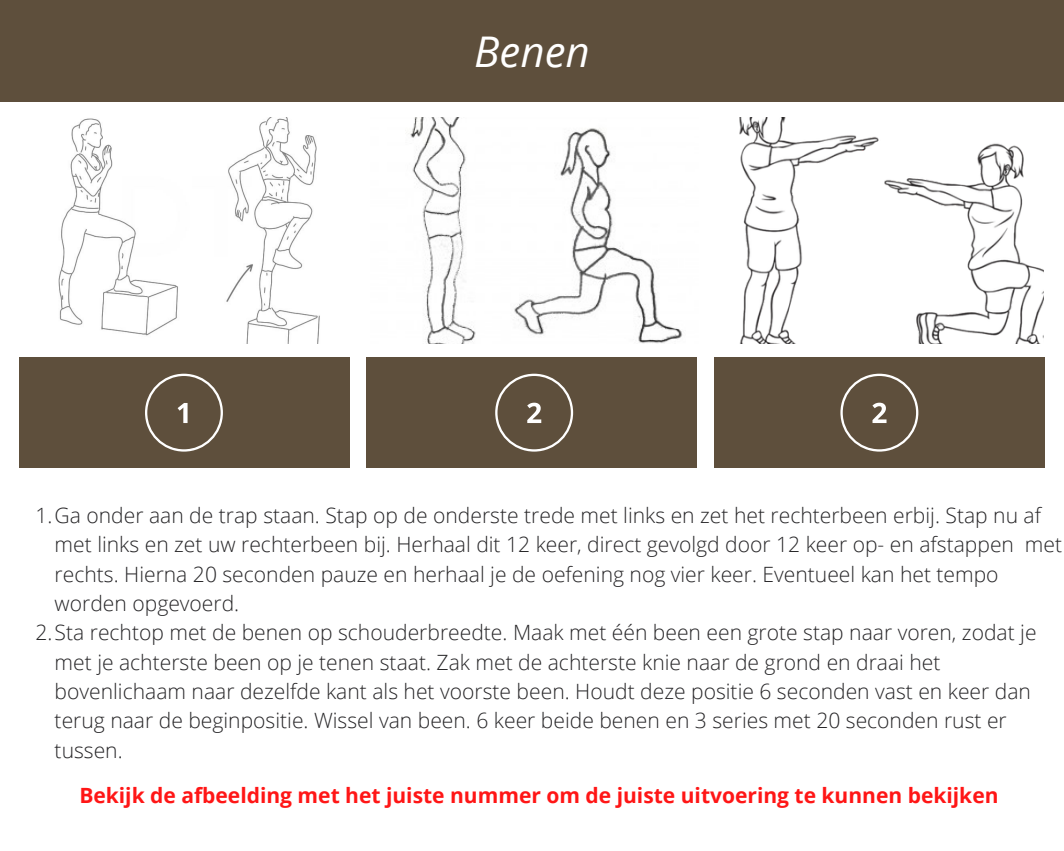
<style>
.page{position:relative;width:1064px;height:851px;background:#fff}
.page>*{position:absolute;margin:0;border:0;box-sizing:border-box;transform-origin:0 0}
.t1{font:italic 42.3px "Open Sans";color:#fff}
.t2{font:300 21px "Open Sans";color:#272628}
.t3{font:700 21px "Open Sans";color:#ff1616}
</style>
<div class="page">
<img style="left:58px;top:117px;width:262px;height:227px">
<img style="left:408px;top:117px;width:275px;height:227px">
<img style="left:739px;top:117px;width:304px;height:227px">
<div style="left:0;top:0;width:1063px;height:102px;background:#5e4f3c"></div>
<div style="left:19px;top:357px;width:330px;height:111px;background:#5e4f3c"></div>
<div style="left:367px;top:357px;width:329px;height:111px;background:#5e4f3c"></div>
<div style="left:714px;top:357px;width:330px;height:111px;background:#5e4f3c"></div>
<svg style="left:145px;top:373px;width:78px;height:78px"></svg>
<svg style="left:495px;top:373px;width:78px;height:78px"></svg>
<svg style="left:840px;top:373px;width:78px;height:78px"></svg>
<h1 class="t1" style="left:474px;top:22px;width:117px">Benen</h1>
<p class="t2" style="left:35px;top:500px;width:1006px">1.Ga onder aan de trap staan. Stap op de onderste trede met links en zet het rechterbeen erbij. Stap nu af</p>
<p class="t2" style="left:55px;top:530px;width:1008px">met links en zet uw rechterbeen bij. Herhaal dit 12 keer, direct gevolgd door 12 keer op- en afstappen met</p>
<p class="t2" style="left:55px;top:559px;width:945px">rechts. Hierna 20 seconden pauze en herhaal je de oefening nog vier keer. Eventueel kan het tempo</p>
<p class="t2" style="left:55px;top:588px;width:186px">worden opgevoerd.</p>
<p class="t2" style="left:35px;top:618px;width:1002px">2.Sta rechtop met de benen op schouderbreedte. Maak met één been een grote stap naar voren, zodat je</p>
<p class="t2" style="left:55px;top:647px;width:887px">met je achterste been op je tenen staat. Zak met de achterste knie naar de grond en draai het</p>
<p class="t2" style="left:55px;top:676px;width:977px">bovenlichaam naar dezelfde kant als het voorste been. Houdt deze positie 6 seconden vast en keer dan</p>
<p class="t2" style="left:55px;top:706px;width:953px">terug naar de beginpositie. Wissel van been. 6 keer beide benen en 3 series met 20 seconden rust er</p>
<p class="t2" style="left:55px;top:735px;width:70px">tussen.</p>
<p class="t3" style="left:79px;top:780px;width:920px">Bekijk de afbeelding met het juiste nummer om de juiste uitvoering te kunnen bekijken</p>
</div>
